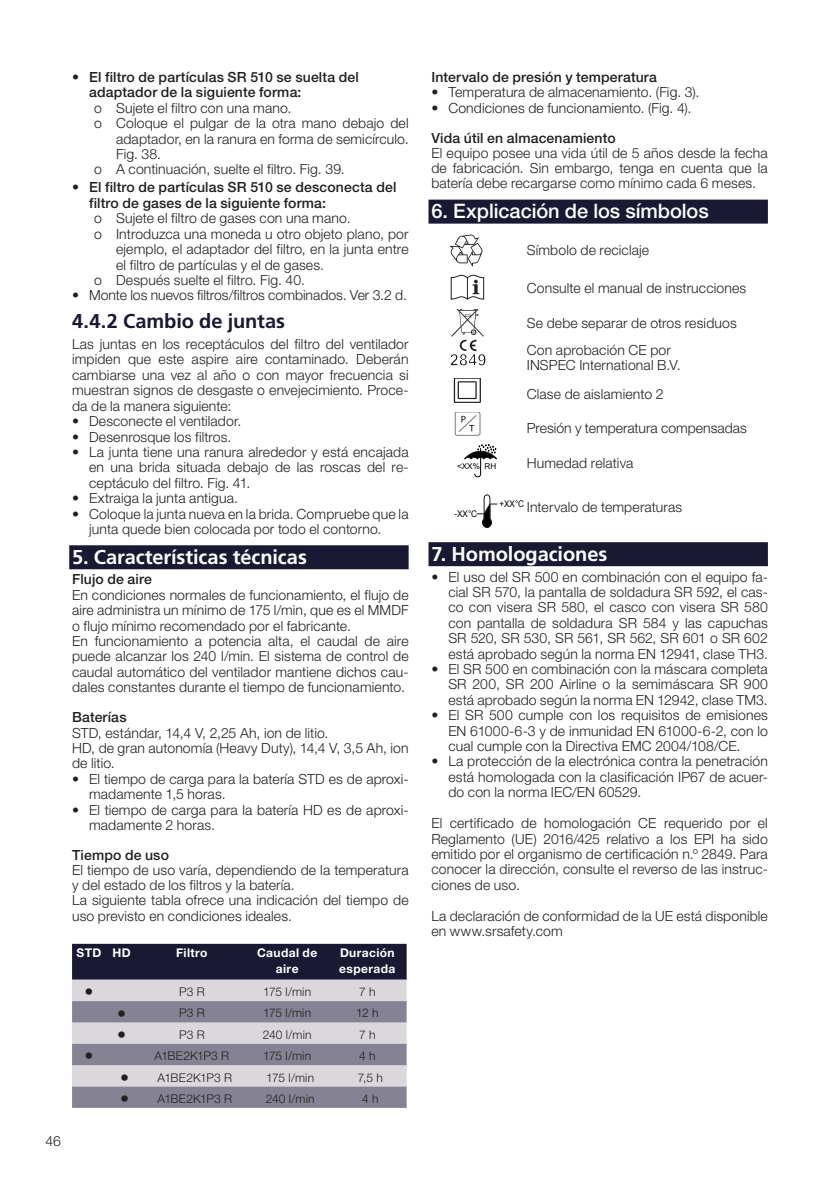
<style>
.page{position:relative;width:840px;height:1191px;background:#fff}
.page>*{position:absolute;margin:0;border:0;box-sizing:border-box;transform-origin:0 0}
.t1{font:700 20px "Frutiger LT Pro";letter-spacing:-.005em;color:#fff}
.t2{font:500 20px "Helvetica Neue LT Pro";letter-spacing:-.005em;color:#fff}
.t3{font:700 20px "Frutiger LT Pro";letter-spacing:-.005em;color:#191933}
.t4{font:300 18px "Helvetica Neue LT Pro";color:#231f20}
.t5{font:300 14px/15.4px "Helvetica Neue LT Pro";letter-spacing:.01em;color:#231f20}
.t6{font:500 14px/15.4px "Helvetica Neue LT Pro";letter-spacing:.01em;color:#231f20}
.t7{font:300 12px "Helvetica Neue LT Pro";letter-spacing:.01em;color:#231f20}
.t8{font:700 12px/16px "Helvetica Neue LT Pro";letter-spacing:.03em;color:#fff;text-align:center}
.t9{font:300 12px "Helvetica Neue LT Pro";letter-spacing:-.02em;color:#231f20}
.t10{font:9.2px "Arial";color:#000;scale:.89 1}
.t11{font:8px "Arial";color:#000}
.s1{font-size:18px}
</style>
<div class="page">
<div style="left:69px;top:545px;width:339px;height:24px;background:#191933"></div>
<svg style="left:72px;top:943px;width:334px;height:165px;background:#908d9b"></svg>
<div style="left:428px;top:200px;width:339px;height:24px;background:#191933"></div>
<div style="left:428px;top:542px;width:339px;height:24px;background:#191933"></div>
<img style="left:450px;top:234px;width:32px;height:33px">
<svg style="left:450px;top:275px;width:34px;height:25px"></svg>
<img style="left:451px;top:309px;width:32px;height:28px">
<svg style="left:450px;top:340px;width:35px;height:26px"></svg>
<img style="left:453px;top:378px;width:28px;height:25px">
<img style="left:454px;top:412px;width:27px;height:24px">
<svg style="left:464px;top:444px;width:32px;height:34px"></svg>
<svg style="left:476px;top:494px;width:21px;height:34px"></svg>
<p class="t6" style="left:89px;top:69px;width:271px;text-indent:-17px">• El filtro de partículas SR 510 se suelta del adaptador de la siguiente forma:</p>
<p class="t5" style="left:94px;top:100px;width:199px">o Sujete el filtro con una mano.</p>
<p class="t5" style="left:94px;top:115px;width:316px">o Coloque el pulgar de la otra mano debajo del</p>
<p class="t5" style="left:116px;top:131px;width:294px">adaptador, en la ranura en forma de semicírculo.</p>
<p class="t5" style="left:116px;top:146px;width:47px">Fig. 38.</p>
<p class="t5" style="left:94px;top:161px;width:252px">o A continuación, suelte el filtro. Fig. 39.</p>
<p class="t6" style="left:89px;top:180px;width:308px;text-indent:-17px">• El filtro de partículas SR 510 se desconecta del filtro de gases de la siguiente forma:</p>
<p class="t5" style="left:94px;top:210px;width:258px">o Sujete el filtro de gases con una mano.</p>
<p class="t5" style="left:94px;top:226px;width:316px">o Introduzca una moneda u otro objeto plano, por</p>
<p class="t5" style="left:116px;top:241px;width:294px">ejemplo, el adaptador del filtro, en la junta entre</p>
<p class="t5" style="left:116px;top:256px;width:209px">el filtro de partículas y el de gases.</p>
<p class="t5" style="left:94px;top:272px;width:212px">o Después suelte el filtro. Fig. 40.</p>
<p class="t5" style="left:72px;top:287px;width:336px">• Monte los nuevos filtros/filtros combinados. Ver 3.2 d.</p>
<h1 class="t3" style="left:72px;top:309px;width:214px">4.4.2 Cambio de juntas</h1>
<p class="t5" style="left:72px;top:336px;width:338px;text-align:justify">Las juntas en los receptáculos del filtro del ventilador impiden que este aspire aire contaminado. Deberán cambiarse una vez al año o con mayor frecuencia si muestran signos de desgaste o envejecimiento. Proce&shy;da de la manera siguiente:</p>
<p class="t5" style="left:72px;top:413px;width:171px">• Desconecte el ventilador.</p>
<p class="t5" style="left:72px;top:428px;width:161px">• Desenrosque los filtros.</p>
<p class="t5" style="left:89px;top:444px;width:321px;text-align:justify;text-indent:-17px">• La junta tiene una ranura alrededor y está encajada en una brida situada debajo de las roscas del re&shy;ceptáculo del filtro. Fig. 41.</p>
<p class="t5" style="left:72px;top:490px;width:167px">• Extraiga la junta antigua.</p>
<p class="t5" style="left:89px;top:505px;width:321px;text-indent:-17px">• Coloque la junta nueva en la brida. Compruebe que la junta quede bien colocada por todo el contorno.</p>
<h1 class="t1" style="left:72px;top:545px;width:236px">5. Características técnicas</h1>
<p class="t6" style="left:72px;top:571px;width:81px">Flujo de aire</p>
<p class="t5" style="left:72px;top:587px;width:338px">En condiciones normales de funcionamiento, el flujo de aire administra un mínimo de 175 l/min, que es el MMDF o flujo mínimo recomendado por el fabricante.<br>En funcionamiento a potencia alta, el caudal de aire puede alcanzar los 240 l/min. El sistema de control de caudal automático del ventilador mantiene dichos cau&shy;dales constantes durante el tiempo de funcionamiento.</p>
<p class="t6" style="left:72px;top:709px;width:56px">Baterías</p>
<p class="t5" style="left:72px;top:724px;width:338px">STD, estándar, 14,4 V, 2,25 Ah, ion de litio.<br>HD, de gran autonomía (Heavy Duty), 14,4 V, 3,5 Ah, ion de litio.</p>
<p class="t5" style="left:89px;top:771px;width:321px;text-indent:-17px">• El tiempo de carga para la batería STD es de aproxi&shy;madamente 1,5 horas.</p>
<p class="t5" style="left:89px;top:801px;width:321px;text-indent:-17px">• El tiempo de carga para la batería HD es de aproxi&shy;madamente 2 horas.</p>
<p class="t6" style="left:72px;top:847px;width:98px">Tiempo de uso</p>
<p class="t5" style="left:72px;top:862px;width:338px">El tiempo de uso varía, dependiendo de la temperatura y del estado de los filtros y la batería.<br>La siguiente tabla ofrece una indicación del tiempo de uso previsto en condiciones ideales.</p>
<p class="t8" style="left:77px;top:944px;width:56px">STD HD</p>
<p class="t8" style="left:176px;top:944px;width:33px">Filtro</p>
<p class="t8" style="left:257px;top:944px;width:62px">Caudal de aire</p>
<p class="t8" style="left:339px;top:944px;width:58px;text-align:left">Duración esperada</p>
<p class="t4" style="left:84px;top:980px;width:10px">•</p>
<p class="t7" style="left:179px;top:984px;width:27px">P3 R</p>
<p class="t7" style="left:263px;top:984px;width:50px">175 l/min</p>
<p class="t7" style="left:359px;top:984px;width:18px">7 h</p>
<p class="t4" style="left:117px;top:1002px;width:10px">•</p>
<p class="t7" style="left:179px;top:1006px;width:27px">P3 R</p>
<p class="t7" style="left:263px;top:1006px;width:50px">175 l/min</p>
<p class="t7" style="left:356px;top:1006px;width:24px">12 h</p>
<p class="t4" style="left:117px;top:1023px;width:10px">•</p>
<p class="t7" style="left:179px;top:1027px;width:27px">P3 R</p>
<p class="t7" style="left:262px;top:1027px;width:50px">240 l/min</p>
<p class="t7" style="left:359px;top:1027px;width:18px">7 h</p>
<p class="t4" style="left:84px;top:1045px;width:10px">•</p>
<p class="t9" style="left:154px;top:1048px;width:76px">A1BE2K1P3 R</p>
<p class="t7" style="left:263px;top:1048px;width:50px">175 l/min</p>
<p class="t7" style="left:359px;top:1048px;width:18px">4 h</p>
<p class="t9" style="left:120px;top:1070px;width:113px"><span class="s1">•</span> A1BE2K1P3 R</p>
<p class="t7" style="left:266px;top:1070px;width:50px">175 l/min</p>
<p class="t7" style="left:357px;top:1070px;width:27px">7,5 h</p>
<p class="t9" style="left:120px;top:1091px;width:113px"><span class="s1">•</span> A1BE2K1P3 R</p>
<p class="t7" style="left:265px;top:1091px;width:50px">240 l/min</p>
<p class="t7" style="left:362px;top:1091px;width:18px">4 h</p>
<p class="t5" style="left:45px;top:1132px;width:17px">46</p>
<p class="t6" style="left:431px;top:69px;width:227px">Intervalo de presión y temperatura</p>
<p class="t5" style="left:431px;top:84px;width:269px">• Temperatura de almacenamiento. (Fig. 3).</p>
<p class="t5" style="left:431px;top:100px;width:261px">• Condiciones de funcionamiento. (Fig. 4).</p>
<p class="t6" style="left:431px;top:130px;width:186px">Vida útil en almacenamiento</p>
<p class="t5" style="left:431px;top:145px;width:338px;text-align:justify">El equipo posee una vida útil de 5 años desde la fecha de fabricación. Sin embargo, tenga en cuenta que la batería debe recargarse como mínimo cada 6 meses.</p>
<h1 class="t2" style="left:431px;top:199px;width:279px">6. Explicación de los símbolos</h1>
<p class="t5" style="left:526px;top:242px;width:124px">Símbolo de reciclaje</p>
<p class="t5" style="left:526px;top:280px;width:221px">Consulte el manual de instrucciones</p>
<p class="t5" style="left:526px;top:309px;width:211px;line-height:26.8px">Se debe separar de otros residuos<br>Con aprobación CE por</p>
<p class="t5" style="left:526px;top:351px;width:155px;line-height:28.6px">INSPEC International B.V.<br>Clase de aislamiento 2</p>
<p class="t5" style="left:526px;top:420px;width:221px">Presión y temperatura compensadas</p>
<p class="t11" style="left:457px;top:461px;width:41px">&lt;XX% RH</p>
<p class="t5" style="left:526px;top:455px;width:108px">Humedad relativa</p>
<p class="t10" style="left:499px;top:498px;width:29px">+XX°C</p>
<p class="t10" style="left:454px;top:508px;width:27px">-XX°C</p>
<p class="t5" style="left:526px;top:499px;width:157px">Intervalo de temperaturas</p>
<h1 class="t1" style="left:431px;top:542px;width:177px">7. Homologaciones</h1>
<p class="t5" style="left:448px;top:568px;width:321px;text-align:justify;text-indent:-17px">• El uso del SR 500 en combinación con el equipo fa&shy;cial SR 570, la pantalla de soldadura SR 592, el cas&shy;co con visera SR 580, el casco con visera SR 580 con pantalla de soldadura SR 584 y las capuchas SR 520, SR 530, SR 561, SR 562, SR 601 o SR 602 está aprobado según la norma EN 12941, clase TH3.</p>
<p class="t5" style="left:448px;top:661px;width:321px;text-align:justify;text-indent:-17px">• El SR 500 en combinación con la máscara completa SR 200, SR 200 Airline o la semimáscara SR 900 está aprobado según la norma EN 12942, clase TM3.</p>
<p class="t5" style="left:448px;top:707px;width:321px;text-align:justify;text-indent:-17px">• El SR 500 cumple con los requisitos de emisiones EN 61000-6-3 y de inmunidad EN 61000-6-2, con lo cual cumple con la Directiva EMC 2004/108/CE.</p>
<p class="t5" style="left:448px;top:753px;width:321px;text-align:justify;text-indent:-17px">• La protección de la electrónica contra la penetración está homologada con la clasificación IP67 de acuer&shy;do con la norma IEC/EN 60529.</p>
<p class="t5" style="left:431px;top:815px;width:338px;text-align:justify">El certificado de homologación CE requerido por el Reglamento (UE) 2016/425 relativo a los EPI ha sido emitido por el organismo de certificación n.º 2849. Para conocer la dirección, consulte el reverso de las instruc&shy;ciones de uso.</p>
<p class="t5" style="left:431px;top:907px;width:338px">La declaración de conformidad de la UE está disponible en www.srsafety.com</p>
</div>
